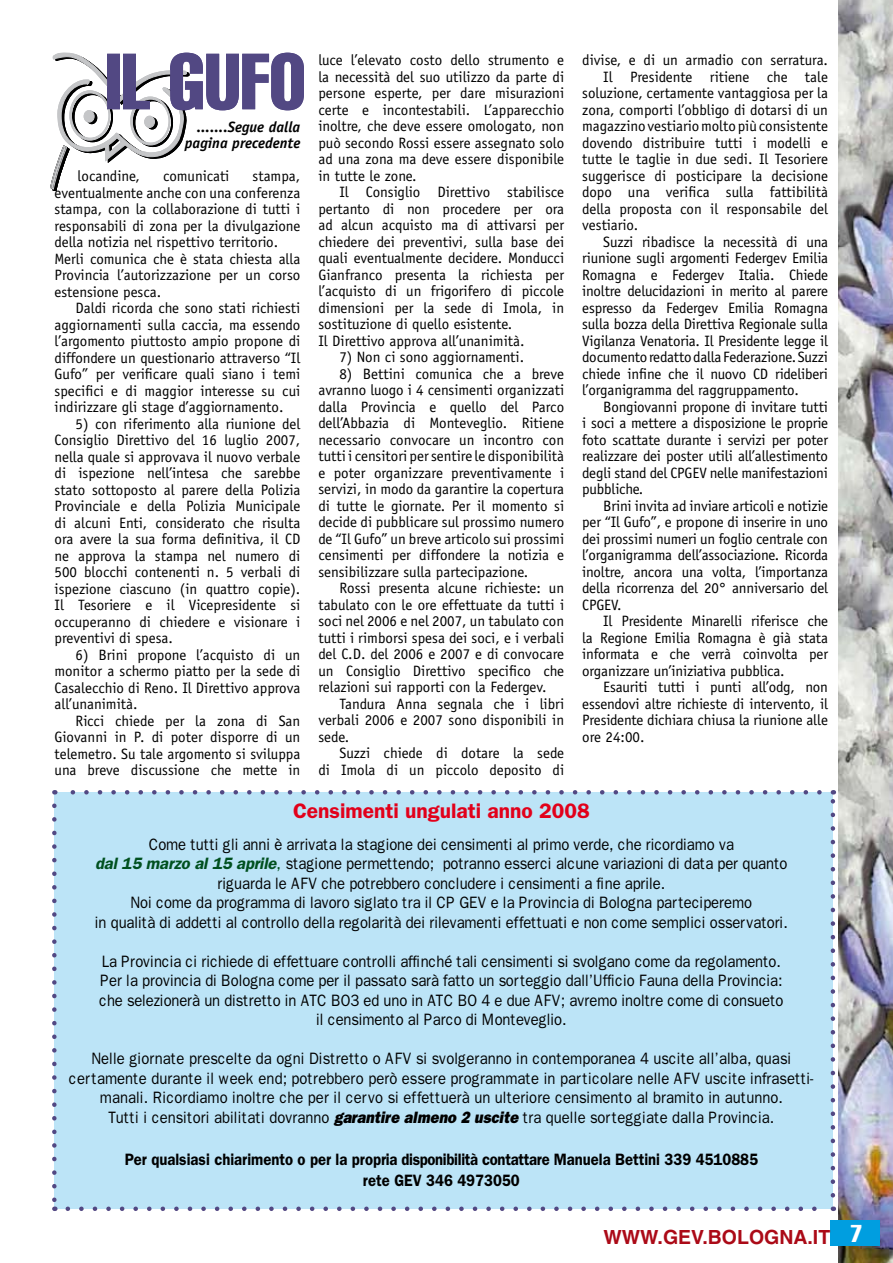
<style>
.page{position:relative;width:893px;height:1263px;background:#fff}
.page>*{position:absolute;margin:0;border:0;box-sizing:border-box;transform-origin:0 0}
.t1{font:600 21px "Franklin Gothic";color:#e2001a}
.t2{font:700 19.5px "Helvetica";color:#ab0a17}
.t3{font:16.5px/19.5px "Franklin Gothic";letter-spacing:-.01em;color:#000;text-align:center;scale:.9 1}
.t4{font:600 16.5px/21px "Franklin Gothic";color:#000;text-align:center;scale:.9 1}
.t5{font:15px/16.5px "Officina Sans";letter-spacing:-.01em;color:#000;text-align:justify}
.t6{font:italic 700 15px/16.5px "Officina Sans";color:#000;text-align:right}
.s1{font-weight:600;font-style:italic;color:#00501f}
.s2{color:#00501f}
.s3{font-weight:800;font-style:italic}
.s4{font-weight:400;font-stretch:extra-condensed;font-size:24px;color:#fff}
</style>
<div class="page">
<img style="left:839px;top:0;width:54px;height:1263px">
<div style="left:830px;top:1220px;width:50px;height:26px;background:#009ee0"></div>
<div style="left:54px;top:792px;width:779px;height:417px;background:#bce4f7"></div>
<svg style="left:68px;top:1206px;width:749px;height:5px"></svg>
<svg style="left:70px;top:790px;width:749px;height:4px"></svg>
<svg style="left:52px;top:806px;width:5px;height:405px"></svg>
<svg style="left:831px;top:790px;width:4px;height:405px"></svg>
<svg style="left:50px;top:53px;width:254px;height:138px"></svg>
<p class="t6" style="left:185px;top:118px;width:117px">.......Segue dalla pagina precedente</p>
<p class="t5" style="left:78px;top:168px;width:64px">locandine,</p>
<p class="t5" style="left:163px;top:168px;width:68px">comunicati</p>
<p class="t5" style="left:55px;top:168px;width:247px;text-align:left;text-indent:198px">stampa, eventualmente anche con una conferenza stampa, con la collaborazione di tutti i responsabili di zona per la divulgazione della notizia nel rispettivo territorio.<br>Merli comunica che è stata chiesta alla Provincia l’autorizzazione per un corso estensione pesca.</p>
<p class="t5" style="left:55px;top:300px;width:247px;text-indent:21px">Daldi ricorda che sono stati richiesti aggiornamenti sulla caccia, ma essendo l’argomento piuttosto ampio propone di diffondere un questionario attraverso “Il Gufo” per verificare quali siano i temi specifici e di maggior interesse su cui indirizzare gli stage d’aggiornamento.</p>
<p class="t5" style="left:55px;top:415px;width:247px;text-indent:21px">5) con riferimento alla riunione del Consiglio Direttivo del 16 luglio 2007, nella quale si approvava il nuovo verbale di ispezione nell’intesa che sarebbe stato sottoposto al parere della Polizia Provinciale e della Polizia Municipale di alcuni Enti, considerato che risulta ora avere la sua forma definitiva, il CD ne approva la stampa nel numero di 500 blocchi contenenti n. 5 verbali di ispezione ciascuno (in quattro copie).<br>Il Tesoriere e il Vicepresidente si occuperanno di chiedere e visionare i preventivi di spesa.</p>
<p class="t5" style="left:55px;top:646px;width:247px;text-indent:21px">6) Brini propone l’acquisto di un monitor a schermo piatto per la sede di Casalecchio di Reno. Il Direttivo approva all’unanimità.</p>
<p class="t5" style="left:55px;top:712px;width:247px;text-indent:21px">Ricci chiede per la zona di San Giovanni in P. di poter disporre di un telemetro. Su tale argomento si sviluppa una breve discussione che mette in</p>
<p class="t5" style="left:318px;top:52px;width:247px">luce l’elevato costo dello strumento e la necessità del suo utilizzo da parte di persone esperte, per dare misurazioni certe e incontestabili. L’apparecchio inoltre, che deve essere omologato, non può secondo Rossi essere assegnato solo ad una zona ma deve essere disponibile in tutte le zone.</p>
<p class="t5" style="left:318px;top:184px;width:247px;text-align:left;text-indent:21px">Il Consiglio Direttivo stabilisce pertanto di non procedere per ora ad alcun acquisto ma di attivarsi per chiedere dei preventivi, sulla base dei quali eventualmente decidere. Monducci Gianfranco presenta la richiesta per l’acquisto di un frigorifero di piccole dimensioni per la sede di Imola, in sostituzione di quello esistente.<br>Il Direttivo approva all’unanimità.</p>
<p class="t5" style="left:339px;top:349px;width:186px">7) Non ci sono aggiornamenti.</p>
<p class="t5" style="left:318px;top:365px;width:247px;text-indent:21px">8) Bettini comunica che a breve avranno luogo i 4 censimenti organizzati dalla Provincia e quello del Parco dell’Abbazia di Monteveglio. Ritiene necessario convocare un incontro con tutti i censitori per sentire le disponibilità e poter organizzare preventivamente i servizi, in modo da garantire la copertura di tutte le giornate. Per il momento si decide di pubblicare sul prossimo numero de “Il Gufo” un breve articolo sui prossimi censimenti per diffondere la notizia e sensibilizzare sulla partecipazione.</p>
<p class="t5" style="left:318px;top:580px;width:247px;text-indent:21px">Rossi presenta alcune richieste: un tabulato con le ore effettuate da tutti i soci nel 2006 e nel 2007, un tabulato con tutti i rimborsi spesa dei soci, e i verbali del C.D. del 2006 e 2007 e di convocare un Consiglio Direttivo specifico che relazioni sui rapporti con la Federgev.</p>
<p class="t5" style="left:318px;top:695px;width:247px;text-indent:21px">Tandura Anna segnala che i libri verbali 2006 e 2007 sono disponibili in sede.</p>
<p class="t5" style="left:318px;top:745px;width:247px;text-align:right">Suzzi chiede di dotare la sede<br>di Imola di un piccolo deposito di</p>
<p class="t5" style="left:582px;top:52px;width:247px">divise, e di un armadio con serratura.</p>
<p class="t5" style="left:603px;top:68px;width:226px">Il Presidente ritiene che tale</p>
<p class="t5" style="left:582px;top:85px;width:247px">soluzione, certamente vantaggiosa per la</p>
<p class="t5" style="left:582px;top:101px;width:247px">zona, comporti l’obbligo di dotarsi di un</p>
<p class="t5" style="left:582px;top:118px;width:247px">magazzino vestiario molto più consistente</p>
<p class="t5" style="left:582px;top:134px;width:247px">dovendo distribuire tutti i modelli e</p>
<p class="t5" style="left:582px;top:151px;width:247px">tutte le taglie in due sedi. Il Tesoriere</p>
<p class="t5" style="left:582px;top:167px;width:247px">suggerisce di posticipare la decisione</p>
<p class="t5" style="left:582px;top:184px;width:247px">dopo una verifica sulla fattibilità</p>
<p class="t5" style="left:582px;top:200px;width:247px">della proposta con il responsabile del</p>
<p class="t5" style="left:582px;top:217px;width:58px">vestiario.</p>
<p class="t5" style="left:603px;top:233px;width:226px">Suzzi ribadisce la necessità di una</p>
<p class="t5" style="left:582px;top:250px;width:247px">riunione sugli argomenti Federgev Emilia</p>
<p class="t5" style="left:582px;top:266px;width:247px">Romagna e Federgev Italia. Chiede</p>
<p class="t5" style="left:582px;top:283px;width:247px">inoltre delucidazioni in merito al parere</p>
<p class="t5" style="left:582px;top:299px;width:247px">espresso da Federgev Emilia Romagna</p>
<p class="t5" style="left:582px;top:316px;width:247px">sulla bozza della Direttiva Regionale sulla</p>
<p class="t5" style="left:582px;top:332px;width:247px">Vigilanza Venatoria. Il Presidente legge il</p>
<p class="t5" style="left:582px;top:349px;width:247px">documento redatto dalla Federazione. Suzzi</p>
<p class="t5" style="left:582px;top:365px;width:247px">chiede infine che il nuovo CD rideliberi</p>
<p class="t5" style="left:582px;top:382px;width:218px">l’organigramma del raggruppamento.</p>
<p class="t5" style="left:603px;top:398px;width:226px">Bongiovanni propone di invitare tutti</p>
<p class="t5" style="left:582px;top:415px;width:247px">i soci a mettere a disposizione le proprie</p>
<p class="t5" style="left:582px;top:431px;width:247px">foto scattate durante i servizi per poter</p>
<p class="t5" style="left:582px;top:448px;width:247px">realizzare dei poster utili all’allestimento</p>
<p class="t5" style="left:582px;top:464px;width:247px">degli stand del CPGEV nelle manifestazioni</p>
<p class="t5" style="left:582px;top:481px;width:63px">pubbliche.</p>
<p class="t5" style="left:603px;top:497px;width:226px">Brini invita ad inviare articoli e notizie</p>
<p class="t5" style="left:582px;top:514px;width:247px">per “Il Gufo”, e propone di inserire in uno</p>
<p class="t5" style="left:582px;top:530px;width:247px">dei prossimi numeri un foglio centrale con</p>
<p class="t5" style="left:582px;top:547px;width:247px">l’organigramma dell’associazione. Ricorda</p>
<p class="t5" style="left:582px;top:563px;width:247px">inoltre, ancora una volta, l’importanza</p>
<p class="t5" style="left:582px;top:580px;width:247px">della ricorrenza del 20° anniversario del</p>
<p class="t5" style="left:582px;top:596px;width:41px">CPGEV.</p>
<p class="t5" style="left:603px;top:613px;width:226px">Il Presidente Minarelli riferisce che</p>
<p class="t5" style="left:582px;top:629px;width:247px">la Regione Emilia Romagna è già stata</p>
<p class="t5" style="left:582px;top:646px;width:247px">informata e che verrà coinvolta per</p>
<p class="t5" style="left:582px;top:662px;width:204px">organizzare un’iniziativa pubblica.</p>
<p class="t5" style="left:603px;top:679px;width:226px">Esauriti tutti i punti all’odg, non</p>
<p class="t5" style="left:582px;top:695px;width:247px">essendovi altre richieste di intervento, il</p>
<p class="t5" style="left:582px;top:712px;width:247px">Presidente dichiara chiusa la riunione alle</p>
<p class="t5" style="left:582px;top:728px;width:64px">ore 24:00.</p>
<h1 class="t1" style="left:293px;top:799px;width:298px">Censimenti ungulati anno 2008</h1>
<p class="t3" style="left:95px;top:835px;width:771px">Come tutti gli anni è arrivata la stagione dei censimenti al primo verde, che ricordiamo va<br><span class="s1">dal 15 marzo al 15 aprile</span><span class="s2">,</span> stagione permettendo; potranno esserci alcune variazioni di data per quanto riguarda le AFV che potrebbero concludere i censimenti a fine aprile.<br>Noi come da programma di lavoro siglato tra il CP GEV e la Provincia di Bologna parteciperemo<br>in qualità di addetti al controllo della regolarità dei rilevamenti effettuati e non come semplici osservatori.</p>
<p class="t3" style="left:99px;top:952px;width:762px">La Provincia ci richiede di effettuare controlli affinché tali censimenti si svolgano come da regolamento.<br>Per la provincia di Bologna come per il passato sarà fatto un sorteggio dall’Ufficio Fauna della Provincia: che selezionerà un distretto in ATC BO3 ed uno in ATC BO 4 e due AFV; avremo inoltre come di consueto il censimento al Parco di Monteveglio.</p>
<p class="t3" style="left:69px;top:1049px;width:829px">Nelle giornate prescelte da ogni Distretto o AFV si svolgeranno in contemporanea 4 uscite all’alba, quasi certamente durante il week end; potrebbero però essere programmate in particolare nelle AFV uscite infrasetti&shy;manali. Ricordiamo inoltre che per il cervo si effettuerà un ulteriore censimento al bramito in autunno.<br>Tutti i censitori abilitati dovranno <span class="s3">garantire almeno 2 uscite</span> tra quelle sorteggiate dalla Provincia.</p>
<p class="t4" style="left:125px;top:1149px;width:705px">Per qualsiasi chiarimento o per la propria disponibilità contattare Manuela Bettini 339 4510885 rete GEV 346 4973050</p>
<h2 class="t2" style="left:603px;top:1225px;width:260px">WWW.GEV.BOLOGNA.IT <span class="s4">7</span></h2>
</div>
